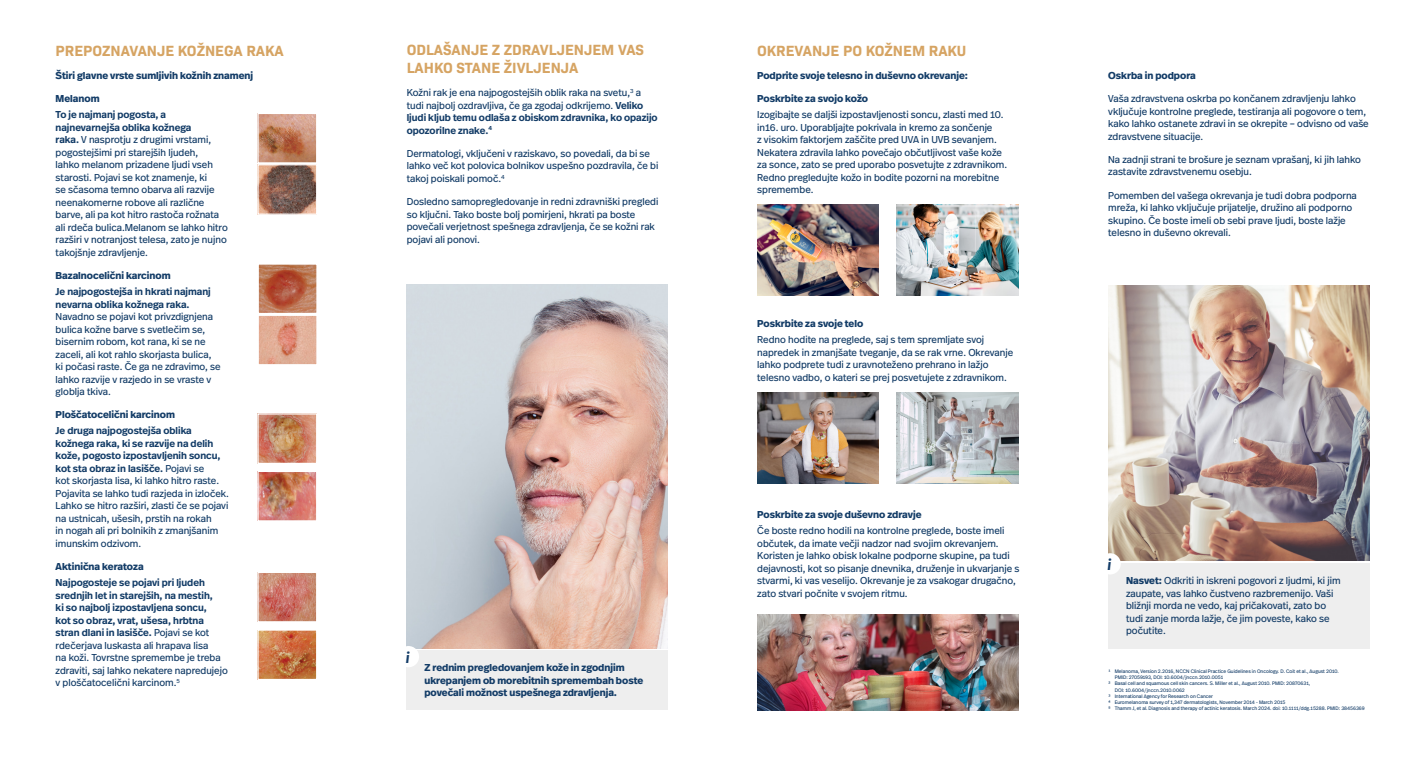
<style>
.page{position:relative;width:1425px;height:766px;background:#fff}
.page>*{position:absolute;margin:0;border:0;box-sizing:border-box;transform-origin:0 0}
.t1{font:700 15px/18px "Bio Sans";color:#d6a463}
.t2{font:italic 600 15px "Real Head Pro";color:#133c67}
.t3{font:10px/12.5px "Real Head Pro";color:#133c67}
.t4{font:700 10px/12.5px "Real Head Pro";color:#133c67}
.t5{font:600 10px/12.5px "Real Head Pro";color:#133c67}
.t6{font:5px "Real Head Pro";color:#133c67}
.s1{font-weight:600}
.s2{font-weight:400}
.s3{font-weight:700}
</style>
<div class="page">
<img style="left:260px;top:265px;width:55px;height:47px">
<div style="left:258px;top:263px;width:59px;height:51px;border:1px solid #fff"></div>
<img style="left:260px;top:316px;width:55px;height:47px">
<div style="left:258px;top:314px;width:59px;height:51px;border:1px solid #fff"></div>
<img style="left:259px;top:115px;width:56px;height:46px">
<div style="left:257px;top:113px;width:60px;height:50px;border:1px solid #fff"></div>
<img style="left:259px;top:166px;width:56px;height:47px">
<div style="left:257px;top:164px;width:60px;height:51px;border:1px solid #fff"></div>
<img style="left:259px;top:573px;width:56px;height:47px">
<div style="left:257px;top:571px;width:60px;height:51px;border:1px solid #fff"></div>
<img style="left:259px;top:631px;width:56px;height:47px">
<div style="left:257px;top:629px;width:60px;height:51px;border:1px solid #fff"></div>
<img style="left:259px;top:415px;width:56px;height:47px">
<div style="left:257px;top:413px;width:60px;height:51px;border:1px solid #fff"></div>
<img style="left:259px;top:472px;width:56px;height:47px">
<div style="left:257px;top:470px;width:60px;height:51px;border:1px solid #fff"></div>
<img style="left:1108px;top:285px;width:261px;height:275px">
<div style="left:1108px;top:563px;width:261px;height:85px;background:#eee"></div>
<div style="left:1099px;top:553px;width:21px;height:21px;background:#fff;border-radius:50%"></div>
<img style="left:757px;top:204px;width:121px;height:91px">
<img style="left:897px;top:204px;width:121px;height:91px">
<img style="left:757px;top:392px;width:121px;height:91px">
<img style="left:897px;top:392px;width:121px;height:91px">
<img style="left:757px;top:614px;width:261px;height:96px">
<img style="left:407px;top:284px;width:260px;height:364px">
<div style="left:407px;top:650px;width:261px;height:59px;background:#eee"></div>
<div style="left:398px;top:645px;width:21px;height:22px;background:#fff;border-radius:50%"></div>
<h1 class="t1" style="left:407px;top:40px;width:239px">ODLAŠANJE Z ZDRAVLJENJEM VAS<br>LAHKO STANE ŽIVLJENJA</h1>
<p class="t3" style="left:407px;top:86px;width:252px">Kožni rak je ena najpogostejših oblik raka na svetu,<sup>3</sup> a tudi najbolj ozdravljiva, če ga zgodaj odkrijemo. <span class="s1">Veliko ljudi kljub temu odlaša z obiskom zdravnika, ko opazijo opozorilne znake.</span><sup>4</sup></p>
<p class="t3" style="left:407px;top:147px;width:253px">Dermatologi, vključeni v raziskavo, so povedali, da bi se lahko več kot polovica bolnikov uspešno pozdravila, če bi takoj poiskali pomoč.<sup>4</sup></p>
<p class="t3" style="left:407px;top:195px;width:253px">Dosledno samopregledovanje in redni zdravniški pregledi so ključni. Tako boste bolj pomirjeni, hkrati pa boste povečali verjetnost spešnega zdravljenja, če se kožni rak pojavi ali ponovi.</p>
<h1 class="t1" style="left:56px;top:40px;width:229px">PREPOZNAVANJE KOŽNEGA RAKA</h1>
<p class="t4" style="left:56px;top:69px;width:199px">Štiri glavne vrste sumljivih kožnih znamenj</p>
<p class="t4" style="left:56px;top:92px;width:45px">Melanom</p>
<p class="t3" style="left:56px;top:108px;width:174px"><span class="s1">To je najmanj pogosta, a najnevarnejša oblika kožnega<br>raka.</span> V nasprotju z drugimi vrstami, pogostejšimi pri starejših ljudeh,<br>lahko melanom prizadene ljudi vseh starosti. Pojavi se kot znamenje, ki<br>se sčasoma temno obarva ali razvije neenakomerne robove ali različne barve, ali pa kot hitro rastoča rožnata ali rdeča bulica.Melanom se lahko hitro razširi v notranjost telesa, zato je nujno takojšnje zdravljenje.</p>
<p class="t4" style="left:56px;top:269px;width:116px">Bazalnocelični karcinom</p>
<p class="t5" style="left:56px;top:285px;width:157px">Je najpogostejša in hkrati najmanj nevarna oblika kožnega raka.</p>
<p class="t3" style="left:56px;top:310px;width:166px">Navadno se pojavi kot privzdignjena bulica kožne barve s svetlečim se, bisernim robom, kot rana, ki se ne zaceli, ali kot rahlo skorjasta bulica, ki počasi raste. Če ga ne zdravimo, se lahko razvije v razjedo in se vraste v globlja tkiva.</p>
<p class="t4" style="left:56px;top:408px;width:121px">Ploščatocelični karcinom</p>
<p class="t3" style="left:56px;top:424px;width:175px"><span class="s1">Je druga najpogostejša oblika kožnega raka, ki se razvije na delih kože, pogosto izpostavljenih soncu, kot sta obraz in lasišče.</span> Pojavi se<br>kot skorjasta lisa, ki lahko hitro raste.<br>Pojavita se lahko tudi razjeda in izloček.<br>Lahko se hitro razširi, zlasti če se pojavi na ustnicah, ušesih, prstih na rokah<br>in nogah ali pri bolnikih z zmanjšanim imunskim odzivom.</p>
<p class="t4" style="left:56px;top:560px;width:89px">Aktinična keratoza</p>
<p class="t5" style="left:56px;top:576px;width:174px">Najpogosteje se pojavi pri ljudeh srednjih let in starejših, na mestih,<br>ki so najbolj izpostavljena soncu,<br>kot so obraz, vrat, ušesa, hrbtna stran dlani in lasišče. <span class="s2">Pojavi se kot rdečerjava luskasta ali hrapava lisa<br>na koži. Tovrstne spremembe je treba zdraviti, saj lahko nekatere napredujejo v ploščatocelični karcinom.</span><sup>5</sup></p>
<p class="t3" style="left:1126px;top:574px;width:216px"><span class="s3">Nasvet:</span> Odkriti in iskreni pogovori z ljudmi, ki jim zaupate, vas lahko čustveno razbremenijo. Vaši bližnji morda ne vedo, kaj pričakovati, zato bo tudi zanje morda lažje, če jim poveste, kako se počutite.</p>
<h1 class="t1" style="left:757px;top:40px;width:211px">OKREVANJE PO KOŽNEM RAKU</h1>
<p class="t4" style="left:757px;top:69px;width:212px">Podprite svoje telesno in duševno okrevanje:</p>
<p class="t4" style="left:1108px;top:69px;width:89px">Oskrba in podpora</p>
<p class="t3" style="left:1108px;top:92px;width:262px">Vaša zdravstvena oskrba po končanem zdravljenju lahko vključuje kontrolne preglede, testiranja ali pogovore o tem, kako lahko ostanete zdravi in se okrepite – odvisno od vaše zdravstvene situacije.</p>
<p class="t3" style="left:1108px;top:153px;width:254px">Na zadnji strani te brošure je seznam vprašanj, ki jih lahko zastavite zdravstvenemu osebju.</p>
<p class="t3" style="left:1108px;top:188px;width:250px">Pomemben del vašega okrevanja je tudi dobra podporna mreža, ki lahko vključuje prijatelje, družino ali podporno skupino. Če boste imeli ob sebi prave ljudi, boste lažje telesno in duševno okrevali.</p>
<p class="t4" style="left:757px;top:92px;width:112px">Poskrbite za svojo kožo</p>
<p class="t3" style="left:757px;top:108px;width:251px">Izogibajte se daljši izpostavljenosti soncu, zlasti med 10. in16. uro. Uporabljajte pokrivala in kremo za sončenje<br>z visokim faktorjem zaščite pred UVA in UVB sevanjem.<br>Nekatera zdravila lahko povečajo občutljivost vaše kože za sonce, zato se pred uporabo posvetujte z zdravnikom.<br>Redno pregledujte kožo in bodite pozorni na morebitne spremembe.</p>
<p class="t4" style="left:757px;top:317px;width:107px">Poskrbite za svoje telo</p>
<p class="t3" style="left:757px;top:333px;width:257px">Redno hodite na preglede, saj s tem spremljate svoj napredek in zmanjšate tveganje, da se rak vrne. Okrevanje lahko podprete tudi z uravnoteženo prehrano in lažjo telesno vadbo, o kateri se prej posvetujete z zdravnikom.</p>
<p class="t4" style="left:757px;top:508px;width:166px">Poskrbite za svoje duševno zdravje</p>
<p class="t3" style="left:757px;top:524px;width:263px">Če boste redno hodili na kontrolne preglede, boste imeli občutek, da imate večji nadzor nad svojim okrevanjem.<br>Koristen je lahko obisk lokalne podporne skupine, pa tudi dejavnosti, kot so pisanje dnevnika, druženje in ukvarjanje s stvarmi, ki vas veselijo. Okrevanje je za vsakogar drugačno, zato stvari počnite v svojem ritmu.</p>
<h1 class="t2" style="left:1107px;top:553px;width:5px">i</h1>
<h1 class="t2" style="left:406px;top:646px;width:5px">i</h1>
<p class="t4" style="left:424px;top:661px;width:220px">Z rednim pregledovanjem kože in zgodnjim ukrepanjem ob morebitnih spremembah boste povečali možnost uspešnega zdravljenja.</p>
<p class="t6" style="left:1108px;top:667px;width:232px">1 Melanoma, Version 2.2016, NCCN Clinical Practice Guidelines in Oncology. D. Coit et al., August 2010.</p>
<p class="t6" style="left:1114px;top:673px;width:110px">PMID: 27059193, DOI: 10.6004/jnccn.2010.0051</p>
<p class="t6" style="left:1108px;top:680px;width:203px">2 Basal cell and squamous cell skin cancers. S. Miller et al., August 2010. PMID: 20870631,</p>
<p class="t6" style="left:1114px;top:686px;width:72px">DOI: 10.6004/jnccn.2010.0062</p>
<p class="t6" style="left:1108px;top:692px;width:106px">3 International Agency for Research on Cancer</p>
<p class="t6" style="left:1108px;top:698px;width:178px">4 Euromelanoma survey of 1,347 dermatologists, November 2014 - March 2015</p>
<p class="t6" style="left:1108px;top:705px;width:258px">5 Thamm J, et al. Diagnosis and therapy of actinic keratosis. March 2024. doi: 10.1111/ddg.15288. PMID: 38456369</p>
</div>
